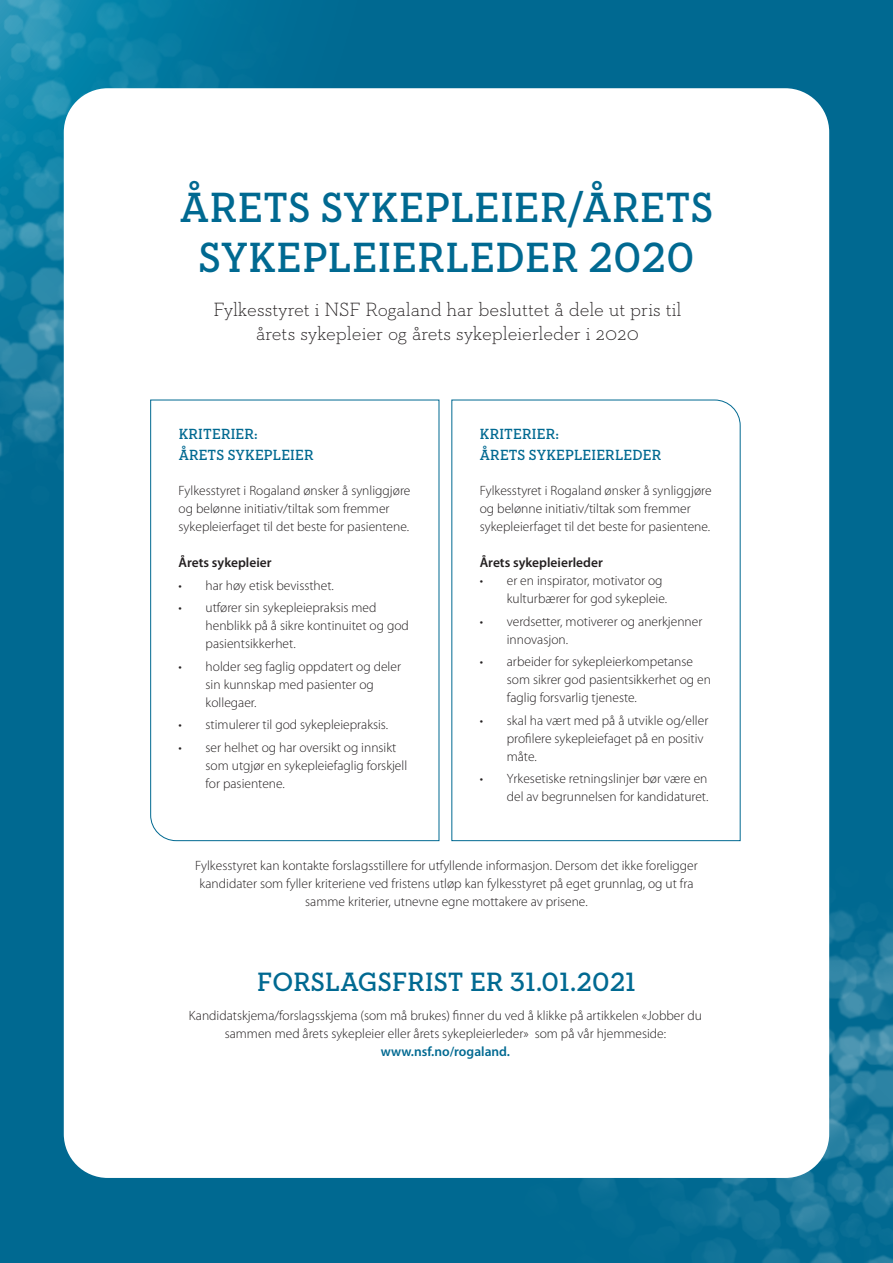
<style>
.page{position:relative;width:893px;height:1263px;background:#006991}
.page>*{position:absolute;margin:0;border:0;box-sizing:border-box;transform-origin:0 0}
.head{font:600 43.05px/49.9px "Neutraface Slab Text";letter-spacing:.01em;color:#006991;text-align:center}
.head-2{font:600 27px "Neutraface Slab Text";letter-spacing:.01em;color:#006991}
.Brødtekst_bruk{font:300 19.5px "Neutraface Slab Text";letter-spacing:-.005em;color:#231f20}
.head-3{font:600 15px "Neutraface Slab Text";letter-spacing:.01em;color:#006991}
.brødSOL{font:300 13.5px/18px "Myriad Pro";color:#231f20}
.brødSOL-2{font:600 13.5px "Myriad Pro";color:#231f20}
.brødSOL-3{font:600 13.5px "Myriad Pro";color:#006991}
</style>
<div class="page">
<img style="left:0;top:0;width:238px;height:515px">
<img style="left:583px;top:859px;width:310px;height:404px">
<div style="left:64px;top:88px;width:765px;height:1090px;background:#fff;border-radius:44px"></div>
<svg style="left:150px;top:399px;width:290px;height:442px"></svg>
<svg style="left:451px;top:399px;width:290px;height:442px"></svg>
<p class="head" style="left:180px;top:182px;width:535px">ÅRETS SYKEPLEIER/ÅRETS<br>SYKEPLEIERLEDER 2020</p>
<p class="Brødtekst_bruk" style="left:214px;top:297px;width:469px">Fylkesstyret i NSF Rogaland har besluttet å dele ut pris til</p>
<p class="Brødtekst_bruk" style="left:256px;top:321px;width:384px">årets sykepleier og årets sykepleierleder i 2020</p>
<p class="head-3" style="left:179px;top:425px;width:81px">KRITERIER:</p>
<p class="head-3" style="left:179px;top:446px;width:136px">ÅRETS SYKEPLEIER</p>
<p class="brødSOL" style="left:179px;top:482px;width:233px">Fylkesstyret i Rogaland ønsker å synliggjøre og belønne initiativ/tiltak som fremmer sykepleierfaget til det beste for pasientene.</p>
<p class="brødSOL-2" style="left:179px;top:555px;width:95px">Årets sykepleier</p>
<p class="brødSOL" style="left:179px;top:577px;width:157px">• har høy etisk bevissthet.</p>
<p class="brødSOL" style="left:206px;top:599px;width:205px;text-indent:-27px">• utfører sin sykepleiepraksis med henblikk på å sikre kontinuitet og god pasientsikkerhet.</p>
<p class="brødSOL" style="left:206px;top:658px;width:197px;text-indent:-27px">• holder seg faglig oppdatert og deler sin kunnskap med pasienter og kollegaer.</p>
<p class="brødSOL" style="left:179px;top:716px;width:211px">• stimulerer til god sykepleiepraksis.</p>
<p class="brødSOL" style="left:206px;top:739px;width:203px;text-indent:-27px">• ser helhet og har oversikt og innsikt som utgjør en sykepleiefaglig forskjell for pasientene.</p>
<p class="head-3" style="left:480px;top:425px;width:81px">KRITERIER:</p>
<p class="head-3" style="left:480px;top:446px;width:183px">ÅRETS SYKEPLEIERLEDER</p>
<p class="brødSOL" style="left:480px;top:482px;width:233px">Fylkesstyret i Rogaland ønsker å synliggjøre og belønne initiativ/tiltak som fremmer sykepleierfaget til det beste for pasientene.</p>
<p class="brødSOL-2" style="left:480px;top:555px;width:125px">Årets sykepleierleder</p>
<p class="brødSOL" style="left:507px;top:572px;width:162px;text-indent:-27px">• er en inspirator, motivator og kulturbærer for god sykepleie.</p>
<p class="brødSOL" style="left:507px;top:613px;width:197px;text-indent:-27px">• verdsetter, motiverer og anerkjenner innovasjon.</p>
<p class="brødSOL" style="left:507px;top:653px;width:206px;text-indent:-27px">• arbeider for sykepleierkompetanse som sikrer god pasientsikkerhet og en faglig forsvarlig tjeneste.</p>
<p class="brødSOL" style="left:507px;top:712px;width:203px;text-indent:-27px">• skal ha vært med på å utvikle og/eller profilere sykepleiefaget på en positiv måte.</p>
<p class="brødSOL" style="left:480px;top:770px;width:230px;text-align:right">• Yrkesetiske retningslinjer bør være en del av begrunnelsen for kandidaturet.</p>
<p class="brødSOL" style="left:195px;top:857px;width:504px;text-align:center">Fylkesstyret kan kontakte forslagsstillere for utfyllende informasjon. Dersom det ikke foreligger kandidater som fyller kriteriene ved fristens utløp kan fylkesstyret på eget grunnlag, og ut fra samme kriterier, utnevne egne mottakere av prisene.</p>
<p class="head-2" style="left:257px;top:965px;width:380px">FORSLAGSFRIST ER 31.01.2021</p>
<p class="brødSOL" style="left:189px;top:1007px;width:515px;text-align:center">Kandidatskjema/forslagsskjema (som må brukes) finner du ved å klikke på artikkelen «Jobber du sammen med årets sykepleier eller årets sykepleierleder» som på vår hjemmeside:</p>
<p class="brødSOL-3" style="left:381px;top:1044px;width:131px">www.nsf.no/rogaland.</p>
</div>
